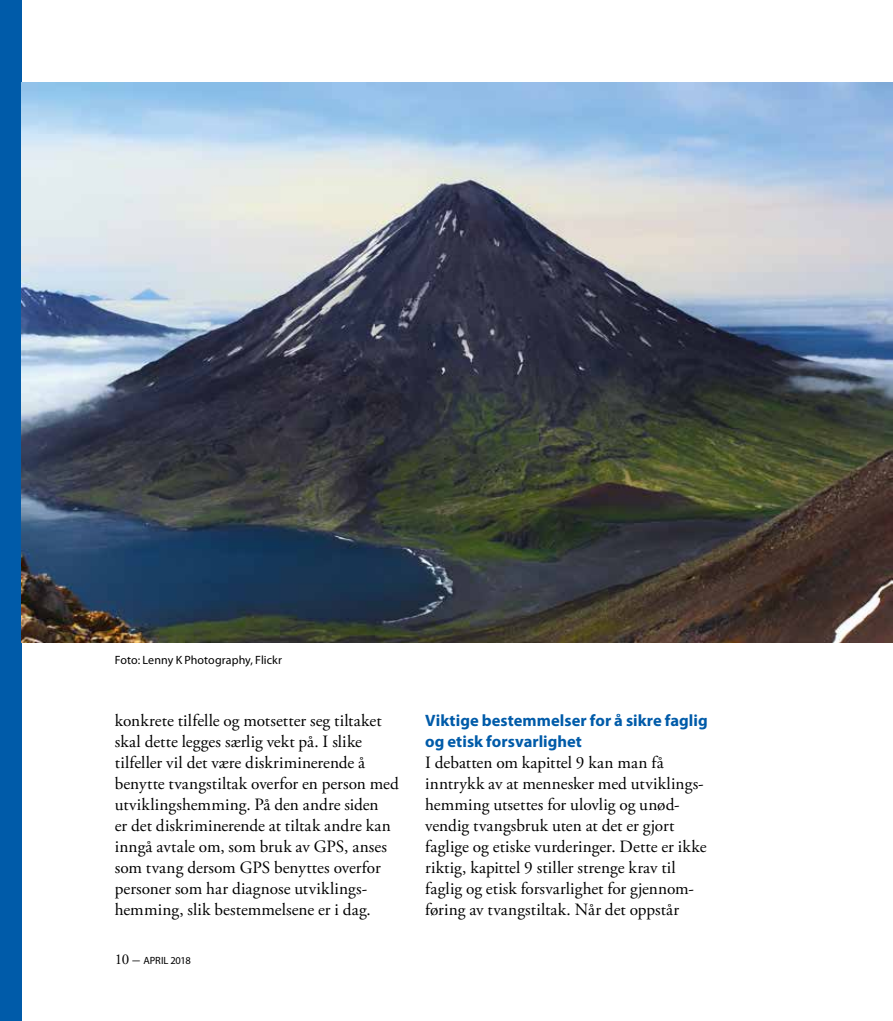
<style>
.page{position:relative;width:893px;height:1021px;background:#fff}
.page>*{position:absolute;margin:0;border:0;box-sizing:border-box;transform-origin:0 0}
.t1{font:17.25px/21px "Adobe Garamond Pro";color:#000}
.t2{font:700 16.5px/21px "Myriad Pro";color:#005ba9}
.t3{font:12px "Myriad Pro";letter-spacing:.005em;color:#000}
.t4{font:10.5px "Myriad Pro";letter-spacing:-.01em;color:#000}
.s1{font-family:"Adobe Garamond Pro";font-size:15px}
</style>
<div class="page">
<div style="left:0;top:0;width:21px;height:1020px;background:#005ba9"></div>
<img style="left:21px;top:82px;width:872px;height:560px">
<p class="t3" style="left:115px;top:652px;width:169px">Foto: Lenny K Photography, Flickr</p>
<p class="t1" style="left:115px;top:711px;width:285px">konkrete tilfelle og motsetter seg tiltaket skal dette legges særlig vekt på. I slike tilfeller vil det være diskriminerende å benytte tvangstiltak overfor en person med utviklingshemming. På den andre siden<br>er det diskriminerende at tiltak andre kan inngå avtale om, som bruk av GPS, anses som tvang dersom GPS benyttes overfor personer som har diagnose utviklings&shy;hemming, slik bestemmelsene er i dag.</p>
<p class="t2" style="left:425px;top:709px;width:284px">Viktige bestemmelser for å sikre faglig og etisk forsvarlighet</p>
<p class="t1" style="left:425px;top:753px;width:283px">I debatten om kapittel 9 kan man få inntrykk av at mennesker med utviklings&shy;hemming utsettes for ulovlig og unød&shy;vendig tvangsbruk uten at det er gjort faglige og etiske vurderinger. Dette er ikke riktig, kapittel 9 stiller strenge krav til faglig og etisk forsvarlighet for gjennom&shy;føring av tvangstiltak. Når det oppstår</p>
<p class="t4" style="left:115px;top:953px;width:78px"><span class="s1">10 –</span> APRIL 2018</p>
</div>
